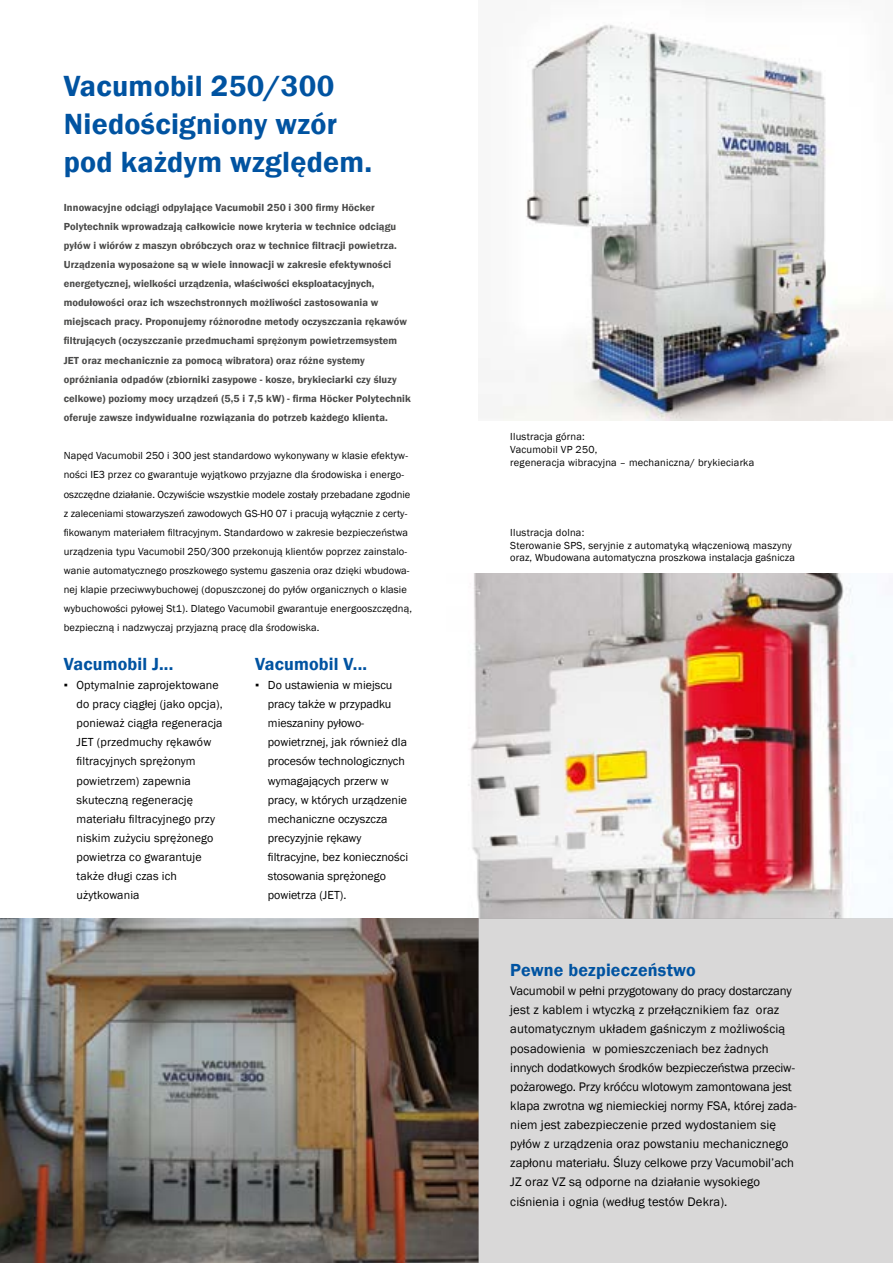
<style>
.page{position:relative;width:893px;height:1263px;background:#fff}
.page>*{position:absolute;margin:0;border:0;box-sizing:border-box;transform-origin:0 0}
.t1{font:600 30px/38.2px "Franklin Gothic";letter-spacing:.01em;color:#0053a1}
.t2{font:600 18px "Franklin Gothic";letter-spacing:.01em;color:#0053a1}
.t3{font:12.75px/19.2px "Franklin Gothic";letter-spacing:.01em;color:#000}
.t4{font:12px/19.2px "Franklin Gothic";color:#000}
.t5{font:10.5px/19.2px "Franklin Gothic";letter-spacing:.01em;color:#000}
.t6{font:600 10.5px/19.2px "Franklin Gothic";letter-spacing:.01em;color:#4a4a49}
</style>
<div class="page">
<img style="left:470px;top:573px;width:384px;height:345px">
<img style="left:0;top:918px;width:478px;height:345px">
<img style="left:500px;top:25px;width:393px;height:396px">
<div style="left:478px;top:918px;width:415px;height:345px;background:#d9d8d8"></div>
<h1 class="t1" style="left:64px;top:67px;width:310px">Vacumobil 250/300<br>Niedościgniony wzór pod każdym względem.</h1>
<p class="t6" style="left:64px;top:197px;width:349px">Innowacyjne odciągi odpylające Vacumobil 250 i 300 firmy Höcker Polytechnik wprowadzają całkowicie nowe kryteria w technice odciągu pyłów i wiórów z maszyn obróbczych oraz w technice filtracji powietrza.<br>Urządzenia wyposażone są w wiele innowacji w zakresie efektywności energetycznej, wielkości urządzenia, właściwości eksploatacyjnych, modułowości oraz ich wszechstronnych możliwości zastosowania w miejscach pracy. Proponujemy różnorodne metody oczyszczania rękawów filtrujących (oczyszczanie przedmuchami sprężonym powietrzemsystem JET oraz mechanicznie za pomocą wibratora) oraz różne systemy opróżniania odpadów (zbiorniki zasypowe - kosze, brykieciarki czy śluzy celkowe) poziomy mocy urządzeń (5,5 i 7,5 kW) - firma Höcker Polytechnik oferuje zawsze indywidualne rozwiązania do potrzeb każdego klienta.</p>
<p class="t5" style="left:64px;top:446px;width:350px">Napęd Vacumobil 250 i 300 jest standardowo wykonywany w klasie efektyw&shy;ności IE3 przez co gwarantuje wyjątkowo przyjazne dla środowiska i energo&shy;oszczędne działanie. Oczywiście wszystkie modele zostały przebadane zgodnie z zaleceniami stowarzyszeń zawodowych GS-H0 07 i pracują wyłącznie z certy&shy;fikowanym materiałem filtracyjnym. Standardowo w zakresie bezpieczeństwa urządzenia typu Vacumobil 250/300 przekonują klientów poprzez zainstalo&shy;wanie automatycznego proszkowego systemu gaszenia oraz dzięki wbudowa&shy;nej klapie przeciwwybuchowej (dopuszczonej do pyłów organicznych o klasie wybuchowości pyłowej St1). Dlatego Vacumobil gwarantuje energooszczędną, bezpieczną i nadzwyczaj przyjazną pracę dla środowiska.</p>
<h2 class="t2" style="left:64px;top:653px;width:111px">Vacumobil J...</h2>
<p class="t4" style="left:77px;top:675px;width:148px;text-indent:-13px">▪ Optymalnie zaprojektowane do pracy ciągłej (jako opcja), ponieważ ciągła regeneracja<br>JET (przedmuchy rękawów filtracyjnych sprężonym powietrzem) zapewnia skuteczną regenerację materiału filtracyjnego przy niskim zużyciu sprężonego powietrza co gwarantuje także długi czas ich użytkowania</p>
<h2 class="t2" style="left:255px;top:653px;width:114px">Vacumobil V...</h2>
<p class="t4" style="left:268px;top:675px;width:142px;text-indent:-13px">▪ Do ustawienia w miejscu pracy także w przypadku mieszaniny pyłowo&shy;powietrznej, jak również dla procesów technologicznych wymagających przerw w pracy, w których urządzenie mechaniczne oczyszcza precyzyjnie rękawy filtracyjne, bez konieczności stosowania sprężonego powietrza (JET).</p>
<p class="t5" style="left:510px;top:430px;width:245px;line-height:12.8px">Ilustracja górna:<br>Vacumobil VP 250,<br>regeneracja wibracyjna – mechaniczna/ brykieciarka</p>
<p class="t5" style="left:510px;top:526px;width:286px;line-height:12.8px">Ilustracja dolna:<br>Sterowanie SPS, seryjnie z automatyką włączeniową maszyny oraz, Wbudowana automatyczna proszkowa instalacja gaśnicza</p>
<h2 class="t2" style="left:510px;top:959px;width:187px">Pewne bezpieczeństwo</h2>
<p class="t3" style="left:510px;top:981px;width:288px">Vacumobil w pełni przygotowany do pracy dostarczany jest z kablem i wtyczką z przełącznikiem faz oraz automatycznym układem gaśniczym z możliwością posadowienia w pomieszczeniach bez żadnych innych dodatkowych środków bezpieczeństwa przeciw&shy;pożarowego. Przy króćcu wlotowym zamontowana jest klapa zwrotna wg niemieckiej normy FSA, której zada&shy;niem jest zabezpieczenie przed wydostaniem się pyłów z urządzenia oraz powstaniu mechanicznego zapłonu materiału. Śluzy celkowe przy Vacumobil’ach JZ oraz VZ są odporne na działanie wysokiego ciśnienia i ognia (według testów Dekra).</p>
</div>
